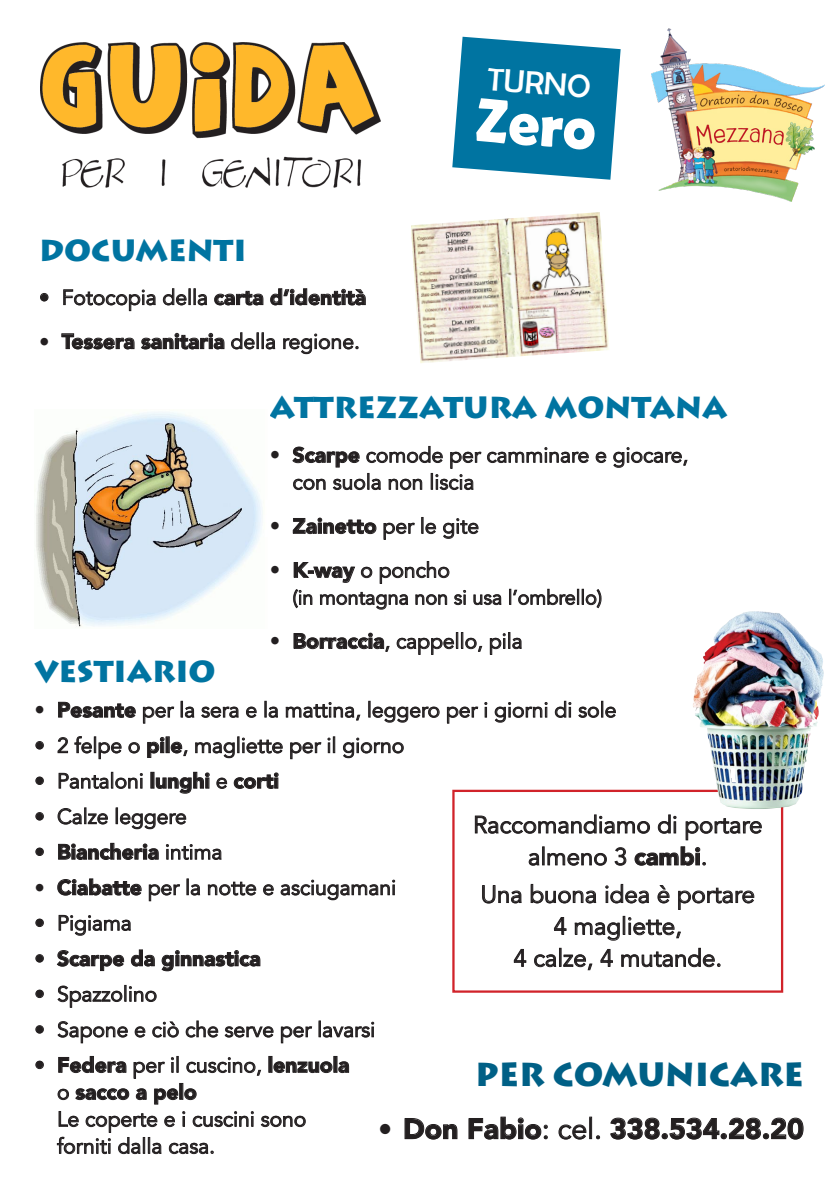
<style>
.page{position:relative;width:840px;height:1191px;background:#fff}
.page>*{position:absolute;margin:0;border:0;box-sizing:border-box;transform-origin:0 0}
.t1{font:700 62px "Berlin Sans FB Demi";color:#fff}
.t2{font:900 32.8px "Lithos Pro";color:#006086}
.t3{font:32.2px "Berlin Sans FB";color:#fff}
.t4{font:900 30px "Lithos Pro";color:#0074a1}
.t5{font:900 28.4px "Avenir";color:#231f20}
.t6{font:24px/32px "Avenir";color:#231f20;text-align:center}
.t7{font:21px/27px "Avenir";color:#231f20}
.t8{font:900 21px "Avenir";color:#231f20}
.t9{font:20px "Avenir";color:#231f20}
.s1{font-weight:900}
.s2{font-weight:400}
</style>
<div class="page">
<svg style="left:40px;top:293px;width:9px;height:9px"></svg>
<svg style="left:63px;top:289px;width:93px;height:23px"></svg>
<svg style="left:162px;top:288px;width:45px;height:18px"></svg>
<svg style="left:214px;top:288px;width:152px;height:18px"></svg>
<svg style="left:61px;top:332px;width:214px;height:18px"></svg>
<svg style="left:283px;top:333px;width:76px;height:22px"></svg>
<img style="left:411px;top:212px;width:198px;height:151px">
<svg style="left:595px;top:451px;width:11px;height:12px"></svg>
<svg style="left:613px;top:447px;width:74px;height:21px"></svg>
<svg style="left:292px;top:445px;width:297px;height:45px"></svg>
<svg style="left:292px;top:517px;width:85px;height:17px"></svg>
<svg style="left:383px;top:522px;width:32px;height:18px"></svg>
<svg style="left:421px;top:517px;width:15px;height:17px"></svg>
<svg style="left:443px;top:518px;width:35px;height:21px"></svg>
<svg style="left:293px;top:561px;width:173px;height:49px"></svg>
<svg style="left:473px;top:594px;width:28px;height:11px"></svg>
<svg style="left:509px;top:588px;width:92px;height:20px"></svg>
<svg style="left:293px;top:632px;width:97px;height:20px"></svg>
<svg style="left:396px;top:632px;width:86px;height:23px"></svg>
<svg style="left:489px;top:632px;width:33px;height:23px"></svg>
<svg style="left:58px;top:701px;width:78px;height:17px"></svg>
<svg style="left:143px;top:706px;width:31px;height:18px"></svg>
<svg style="left:181px;top:701px;width:14px;height:17px"></svg>
<svg style="left:201px;top:706px;width:38px;height:12px"></svg>
<svg style="left:246px;top:706px;width:11px;height:12px"></svg>
<svg style="left:265px;top:701px;width:13px;height:17px"></svg>
<svg style="left:285px;top:702px;width:75px;height:19px"></svg>
<svg style="left:368px;top:701px;width:72px;height:22px"></svg>
<svg style="left:447px;top:702px;width:40px;height:22px"></svg>
<svg style="left:494px;top:702px;width:54px;height:21px"></svg>
<svg style="left:554px;top:700px;width:17px;height:18px"></svg>
<svg style="left:578px;top:701px;width:38px;height:17px"></svg>
<svg style="left:35px;top:741px;width:9px;height:9px"></svg>
<svg style="left:57px;top:737px;width:11px;height:16px"></svg>
<svg style="left:74px;top:736px;width:48px;height:23px"></svg>
<svg style="left:128px;top:742px;width:12px;height:12px"></svg>
<svg style="left:147px;top:736px;width:41px;height:22px"></svg>
<svg style="left:195px;top:737px;width:88px;height:21px"></svg>
<svg style="left:290px;top:742px;width:31px;height:17px"></svg>
<svg style="left:327px;top:737px;width:7px;height:16px"></svg>
<svg style="left:343px;top:737px;width:61px;height:21px"></svg>
<svg style="left:35px;top:776px;width:9px;height:9px"></svg>
<svg style="left:58px;top:772px;width:85px;height:17px"></svg>
<svg style="left:155px;top:771px;width:55px;height:23px"></svg>
<svg style="left:216px;top:777px;width:11px;height:12px"></svg>
<svg style="left:233px;top:772px;width:46px;height:17px"></svg>
<svg style="left:35px;top:812px;width:9px;height:9px"></svg>
<svg style="left:57px;top:807px;width:51px;height:18px"></svg>
<svg style="left:116px;top:808px;width:71px;height:21px"></svg>
<svg style="left:35px;top:847px;width:9px;height:9px"></svg>
<svg style="left:58px;top:842px;width:101px;height:18px"></svg>
<svg style="left:166px;top:844px;width:56px;height:16px"></svg>
<svg style="left:57px;top:878px;width:85px;height:18px"></svg>
<svg style="left:148px;top:884px;width:32px;height:17px"></svg>
<svg style="left:187px;top:879px;width:13px;height:17px"></svg>
<svg style="left:207px;top:881px;width:49px;height:15px"></svg>
<svg style="left:263px;top:884px;width:11px;height:12px"></svg>
<svg style="left:280px;top:879px;width:115px;height:21px"></svg>
<svg style="left:35px;top:918px;width:9px;height:9px"></svg>
<svg style="left:58px;top:914px;width:73px;height:22px"></svg>
<svg style="left:35px;top:954px;width:9px;height:9px"></svg>
<svg style="left:56px;top:949px;width:99px;height:22px"></svg>
<svg style="left:161px;top:950px;width:100px;height:21px"></svg>
<svg style="left:35px;top:989px;width:9px;height:9px"></svg>
<svg style="left:57px;top:985px;width:100px;height:23px"></svg>
<svg style="left:35px;top:1025px;width:9px;height:9px"></svg>
<svg style="left:57px;top:1021px;width:71px;height:22px"></svg>
<svg style="left:134px;top:1026px;width:12px;height:12px"></svg>
<svg style="left:152px;top:1021px;width:27px;height:17px"></svg>
<svg style="left:185px;top:1020px;width:89px;height:18px"></svg>
<svg style="left:280px;top:1026px;width:32px;height:17px"></svg>
<svg style="left:319px;top:1021px;width:55px;height:17px"></svg>
<svg style="left:35px;top:1060px;width:9px;height:9px"></svg>
<svg style="left:58px;top:1056px;width:69px;height:17px"></svg>
<svg style="left:133px;top:1056px;width:45px;height:23px"></svg>
<svg style="left:186px;top:1057px;width:75px;height:19px"></svg>
<div style="left:334px;top:1056px;width:3px;height:16px;border:1px solid #231f20"></div>
<svg style="left:273px;top:1060px;width:76px;height:13px"></svg>
<div style="left:180px;top:1083px;width:3px;height:16px;border:1px solid #231f20"></div>
<svg style="left:260px;top:1115px;width:46px;height:12px"></svg>
<svg style="left:56px;top:1087px;width:198px;height:67px"></svg>
<img style="left:36px;top:412px;width:227px;height:215px">
<svg style="left:474px;top:814px;width:287px;height:52px"></svg>
<svg style="left:482px;top:885px;width:39px;height:19px"></svg>
<svg style="left:530px;top:883px;width:66px;height:20px"></svg>
<svg style="left:605px;top:883px;width:44px;height:20px"></svg>
<svg style="left:657px;top:885px;width:12px;height:18px"></svg>
<svg style="left:678px;top:887px;width:76px;height:23px"></svg>
<svg style="left:554px;top:917px;width:12px;height:18px"></svg>
<svg style="left:574px;top:916px;width:107px;height:25px"></svg>
<svg style="left:513px;top:948px;width:13px;height:19px"></svg>
<svg style="left:534px;top:948px;width:58px;height:22px"></svg>
<svg style="left:600px;top:948px;width:13px;height:19px"></svg>
<svg style="left:621px;top:947px;width:99px;height:20px"></svg>
<div style="left:452px;top:789px;width:330px;height:203px;border:2px solid #d1232a"></div>
<img style="left:41px;top:42px;width:339px;height:146px">
<svg style="left:452px;top:37px;width:168px;height:143px;background:#2387ae"></svg>
<img style="left:692px;top:611px;width:130px;height:198px">
<svg style="left:404px;top:1118px;width:53px;height:22px"></svg>
<svg style="left:468px;top:1116px;width:80px;height:24px"></svg>
<svg style="left:558px;top:1124px;width:28px;height:16px"></svg>
<div style="left:589px;top:1117px;width:2px;height:21px;border:1px solid #231f20"></div>
<svg style="left:596px;top:1135px;width:4px;height:4px"></svg>
<svg style="left:610px;top:1117px;width:193px;height:23px"></svg>
<img style="left:651px;top:28px;width:172px;height:173px">
<p class="t4" style="left:39px;top:231px;width:209px">DOCUMENTI</p>
<p class="t7" style="left:39px;top:284px;width:328px">• Fotocopia della <span class="s1">carta d’identità</span></p>
<p class="t8" style="left:39px;top:323px;width:322px">• Tessera sanitaria <span class="s2">della regione.</span></p>
<p class="t3" style="left:488px;top:61px;width:105px;rotate:4deg">TURNO</p>
<p class="t1" style="left:478px;top:83px;width:123px;rotate:5deg">Zero</p>
<p class="t4" style="left:270px;top:389px;width:458px">ATTREZZATURA MONTANA</p>
<p class="t7" style="left:292px;top:442px;width:397px;text-indent:-23px"><span class="s1">• Scarpe</span> comode per camminare e giocare, con suola non liscia</p>
<p class="t8" style="left:270px;top:508px;width:210px">• Zainetto <span class="s2">per le gite</span></p>
<p class="t7" style="left:270px;top:557px;width:181px"><span class="s1">• K-way</span> o poncho</p>
<p class="t9" style="left:292px;top:585px;width:311px">(in montagna non si usa l’ombrello)</p>
<p class="t7" style="left:270px;top:628px;width:254px"><span class="s1">• Borraccia</span>, cappello, pila</p>
<p class="t4" style="left:34px;top:652px;width:183px">VESTIARIO</p>
<p class="t7" style="left:34px;top:697px;width:583px"><span class="s1">• Pesante</span> per la sera e la mattina, leggero per i giorni di sole</p>
<p class="t7" style="left:34px;top:732px;width:371px">• 2 felpe o <span class="s1">pile</span>, magliette per il giorno</p>
<p class="t7" style="left:34px;top:768px;width:246px">• Pantaloni <span class="s1">lunghi</span> e <span class="s1">corti</span></p>
<p class="t7" style="left:34px;top:803px;width:154px">• Calze leggere</p>
<p class="t8" style="left:34px;top:834px;width:189px">• Biancheria <span class="s2">intima</span></p>
<p class="t7" style="left:34px;top:874px;width:363px"><span class="s1">• Ciabatte</span> per la notte e asciugamani</p>
<p class="t7" style="left:34px;top:910px;width:99px">• Pigiama</p>
<p class="t8" style="left:34px;top:940px;width:228px">• Scarpe da ginnastica</p>
<p class="t7" style="left:34px;top:981px;width:124px">• Spazzolino</p>
<p class="t7" style="left:34px;top:1016px;width:342px">• Sapone e ciò che serve per lavarsi</p>
<p class="t7" style="left:57px;top:1052px;width:294px;text-indent:-23px"><span class="s1">• Federa</span> per il cuscino, <span class="s1">lenzuola </span>o <span class="s1">sacco a pelo<br></span>Le coperte e i cuscini sono forniti dalla casa.</p>
<p class="t6" style="left:473px;top:809px;width:291px">Raccomandiamo di portare almeno 3 <span class="s1">cambi</span>.</p>
<p class="t6" style="left:480px;top:878px;width:276px">Una buona idea è portare<br>4 magliette,<br>4 calze, 4 mutande.</p>
<p class="t2" style="left:475px;top:1054px;width:330px">PER COMUNICARE</p>
<p class="t5" style="left:378px;top:1104px;width:427px">• Don Fabio<span class="s2">: cel.</span> 338.534.28.20</p>
</div>
